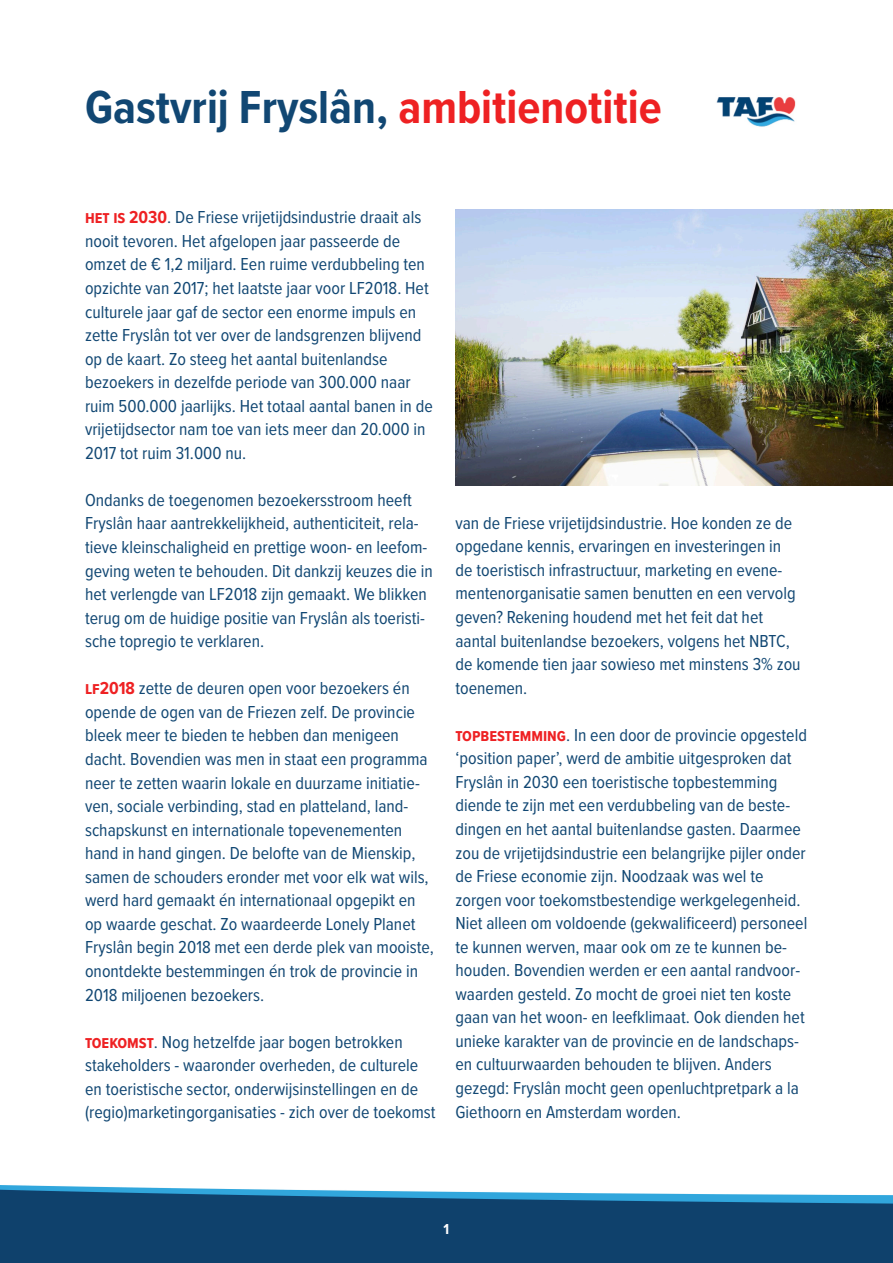
<style>
.page{position:relative;width:893px;height:1263px;background:#fff}
.page>*{position:absolute;margin:0;border:0;box-sizing:border-box;transform-origin:0 0}
.t1{font:700 48px "Proxima Nova Cond";color:#114773}
.t2{font:18px/23.5px "Proxima Nova Cond";color:#114773}
.t3{font:700 15px "Proxima Nova Cond";color:#fff}
.s1{color:#ee2123}
.s2{font-weight:700;color:#ee2123}
</style>
<div class="page">
<img style="left:0;top:1185px;width:893px;height:78px">
<img style="left:716px;top:97px;width:80px;height:30px">
<img style="left:455px;top:209px;width:437px;height:276px">
<p class="t1" style="left:85px;top:72px;width:578px">Gastvrij Fryslân, <span class="s1">ambitienotitie</span></p>
<p class="t2" style="left:85px;top:205px;width:349px"><span class="s2">Het is 2030</span>. De Friese vrijetijdsindustrie draait als nooit tevoren. Het afgelopen jaar passeerde de omzet de € 1,2 miljard. Een ruime verdubbeling ten opzichte van 2017; het laatste jaar voor LF2018. Het culturele jaar gaf de sector een enorme impuls en zette Fryslân tot ver over de landsgrenzen blijvend op de kaart. Zo steeg het aantal buitenlandse bezoekers in dezelfde periode van 300.000 naar ruim 500.000 jaarlijks. Het totaal aantal banen in de vrijetijdsector nam toe van iets meer dan 20.000 in 2017 tot ruim 31.000 nu.</p>
<p class="t2" style="left:85px;top:487px;width:349px">Ondanks de toegenomen bezoekersstroom heeft Fryslân haar aantrekkelijkheid, authenticiteit, rela&shy;tieve kleinschaligheid en prettige woon- en leefom&shy;geving weten te behouden. Dit dankzij keuzes die in het verlengde van LF2018 zijn gemaakt. We blikken terug om de huidige positie van Fryslân als toeristi&shy;sche topregio te verklaren.</p>
<p class="t2" style="left:85px;top:676px;width:350px"><span class="s2">LF2018</span> zette de deuren open voor bezoekers én opende de ogen van de Friezen zelf. De provincie bleek meer te bieden te hebben dan menigeen dacht. Bovendien was men in staat een programma neer te zetten waarin lokale en duurzame initiatie&shy;ven, sociale verbinding, stad en platteland, land&shy;schapskunst en internationale topevenementen hand in hand gingen. De belofte van de Mienskip, samen de schouders eronder met voor elk wat wils, werd hard gemaakt én internationaal opgepikt en op waarde geschat. Zo waardeerde Lonely Planet Fryslân begin 2018 met een derde plek van mooiste, onontdekte bestemmingen én trok de provincie in 2018 miljoenen bezoekers.</p>
<p class="t2" style="left:85px;top:1029px;width:352px"><span class="s2">Toekomst</span>. Nog hetzelfde jaar bogen betrokken stakeholders - waaronder overheden, de culturele en toeristische sector, onderwijsinstellingen en de (regio)marketingorganisaties - zich over de toekomst</p>
<p class="t2" style="left:455px;top:510px;width:347px">van de Friese vrijetijdsindustrie. Hoe konden ze de opgedane kennis, ervaringen en investeringen in de toeristisch infrastructuur, marketing en evene&shy;mentenorganisatie samen benutten en een vervolg geven? Rekening houdend met het feit dat het aantal buitenlandse bezoekers, volgens het NBTC, de komende tien jaar sowieso met minstens 3% zou toenemen.</p>
<p class="t2" style="left:455px;top:722px;width:353px"><span class="s2">Topbestemming</span>. In een door de provincie opgesteld ‘position paper’, werd de ambitie uitgesproken dat Fryslân in 2030 een toeristische topbestemming diende te zijn met een verdubbeling van de beste&shy;dingen en het aantal buitenlandse gasten. Daarmee zou de vrijetijdsindustrie een belangrijke pijler onder de Friese economie zijn. Noodzaak was wel te zorgen voor toekomstbestendige werkgelegenheid.<br>Niet alleen om voldoende (gekwalificeerd) personeel te kunnen werven, maar ook om ze te kunnen be&shy;houden. Bovendien werden er een aantal randvoor&shy;waarden gesteld. Zo mocht de groei niet ten koste gaan van het woon- en leefklimaat. Ook dienden het unieke karakter van de provincie en de landschaps&shy;en cultuurwaarden behouden te blijven. Anders gezegd: Fryslân mocht geen openluchtpretpark a la Giethoorn en Amsterdam worden.</p>
<p class="t3" style="left:444px;top:1218px;width:7px">1</p>
</div>
